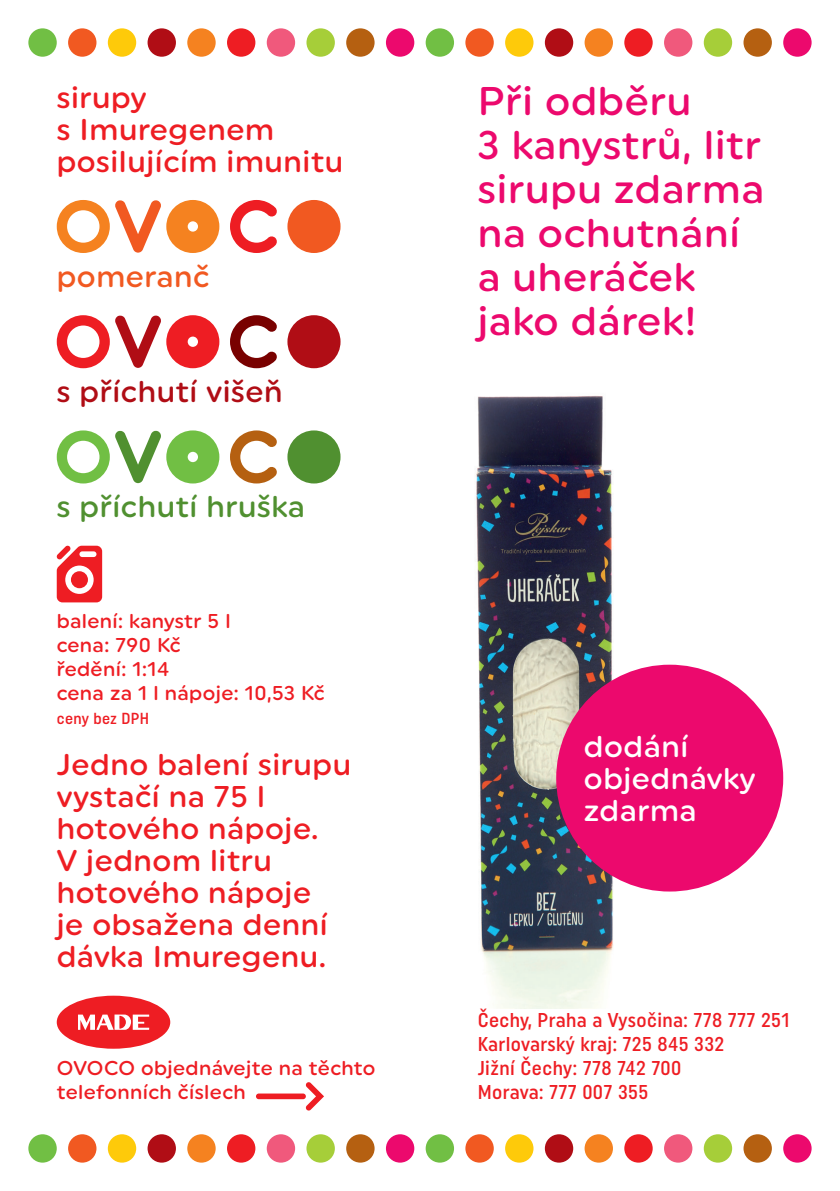
<style>
.page{position:relative;width:840px;height:1191px;background:#fff}
.page>*{position:absolute;margin:0;border:0;box-sizing:border-box;transform-origin:0 0}
.t1{font:500 40px/44px "Uniform Rounded";letter-spacing:.02em;color:#ec096d}
.t2{font:500 30px/32px "Uniform Rounded";letter-spacing:.02em;color:#ee1d23}
.t3{font:500 30px/32px "Uniform Rounded";letter-spacing:.02em;color:#fff}
.t4{font:500 30px "Uniform Rounded";letter-spacing:.02em;color:#509030}
.t5{font:500 30px "Uniform Rounded";letter-spacing:.02em;color:#b00d15}
.t6{font:500 30px "Uniform Rounded";letter-spacing:.02em;color:#f15921}
.t7{font:500 20px/24px "Uniform Rounded";letter-spacing:.02em;color:#ee1d23}
.t8{font:500 condensed 20px/24px "Uniform";letter-spacing:.02em;color:#ee1d23}
.t9{font:500 condensed 16px "Uniform";letter-spacing:.02em;color:#ee1d23}
</style>
<div class="page">
<img style="left:476px;top:395px;width:198px;height:613px">
<svg style="left:230px;top:200px;width:47px;height:53px"></svg>
<div style="left:287px;top:200px;width:53px;height:53px;background:#f15921;border-radius:50%"></div>
<svg style="left:57px;top:200px;width:162px;height:53px"></svg>
<svg style="left:230px;top:315px;width:47px;height:53px"></svg>
<div style="left:287px;top:315px;width:53px;height:53px;background:#b00d15;border-radius:50%"></div>
<svg style="left:57px;top:315px;width:162px;height:53px"></svg>
<svg style="left:230px;top:430px;width:47px;height:53px"></svg>
<div style="left:287px;top:430px;width:53px;height:53px;background:#509030;border-radius:50%"></div>
<svg style="left:57px;top:430px;width:162px;height:53px"></svg>
<div style="left:28px;top:1134px;width:29px;height:28px;background:#71bf44;border-radius:50%"></div>
<div style="left:386px;top:1134px;width:28px;height:28px;background:#ec096d;border-radius:50%"></div>
<div style="left:346px;top:1134px;width:28px;height:28px;background:#b56011;border-radius:50%"></div>
<div style="left:306px;top:1134px;width:28px;height:28px;background:#a6ce39;border-radius:50%"></div>
<div style="left:266px;top:1134px;width:29px;height:28px;background:#f0597c;border-radius:50%"></div>
<div style="left:227px;top:1134px;width:28px;height:28px;background:#ee1d23;border-radius:50%"></div>
<div style="left:187px;top:1134px;width:28px;height:28px;background:#f58220;border-radius:50%"></div>
<div style="left:147px;top:1134px;width:29px;height:28px;background:#b00d15;border-radius:50%"></div>
<div style="left:108px;top:1134px;width:28px;height:28px;background:#feca0a;border-radius:50%"></div>
<div style="left:68px;top:1134px;width:28px;height:28px;background:#f15921;border-radius:50%"></div>
<div style="left:425px;top:1134px;width:29px;height:28px;background:#71bf44;border-radius:50%"></div>
<div style="left:782px;top:1134px;width:29px;height:28px;background:#ec096d;border-radius:50%"></div>
<div style="left:743px;top:1134px;width:28px;height:28px;background:#b56011;border-radius:50%"></div>
<div style="left:703px;top:1134px;width:28px;height:28px;background:#a6ce39;border-radius:50%"></div>
<div style="left:663px;top:1134px;width:29px;height:28px;background:#f0597c;border-radius:50%"></div>
<div style="left:624px;top:1134px;width:28px;height:28px;background:#ee1d23;border-radius:50%"></div>
<div style="left:584px;top:1134px;width:28px;height:28px;background:#f58220;border-radius:50%"></div>
<div style="left:544px;top:1134px;width:29px;height:28px;background:#b00d15;border-radius:50%"></div>
<div style="left:505px;top:1134px;width:28px;height:28px;background:#feca0a;border-radius:50%"></div>
<div style="left:465px;top:1134px;width:28px;height:28px;background:#f15921;border-radius:50%"></div>
<div style="left:28px;top:28px;width:29px;height:29px;background:#71bf44;border-radius:50%"></div>
<div style="left:386px;top:28px;width:28px;height:29px;background:#ec096d;border-radius:50%"></div>
<div style="left:346px;top:28px;width:28px;height:29px;background:#b56011;border-radius:50%"></div>
<div style="left:306px;top:28px;width:28px;height:29px;background:#a6ce39;border-radius:50%"></div>
<div style="left:266px;top:28px;width:29px;height:29px;background:#f0597c;border-radius:50%"></div>
<div style="left:227px;top:28px;width:28px;height:29px;background:#ee1d23;border-radius:50%"></div>
<div style="left:187px;top:28px;width:28px;height:29px;background:#f58220;border-radius:50%"></div>
<div style="left:147px;top:28px;width:29px;height:29px;background:#b00d15;border-radius:50%"></div>
<div style="left:108px;top:28px;width:28px;height:29px;background:#feca0a;border-radius:50%"></div>
<div style="left:68px;top:28px;width:28px;height:29px;background:#f15921;border-radius:50%"></div>
<div style="left:425px;top:28px;width:29px;height:29px;background:#71bf44;border-radius:50%"></div>
<div style="left:782px;top:28px;width:29px;height:29px;background:#ec096d;border-radius:50%"></div>
<div style="left:743px;top:28px;width:28px;height:29px;background:#b56011;border-radius:50%"></div>
<div style="left:703px;top:28px;width:28px;height:29px;background:#a6ce39;border-radius:50%"></div>
<div style="left:663px;top:28px;width:29px;height:29px;background:#f0597c;border-radius:50%"></div>
<div style="left:624px;top:28px;width:28px;height:29px;background:#ee1d23;border-radius:50%"></div>
<div style="left:584px;top:28px;width:28px;height:29px;background:#f58220;border-radius:50%"></div>
<div style="left:544px;top:28px;width:29px;height:29px;background:#b00d15;border-radius:50%"></div>
<div style="left:505px;top:28px;width:28px;height:29px;background:#feca0a;border-radius:50%"></div>
<div style="left:465px;top:28px;width:28px;height:29px;background:#f15921;border-radius:50%"></div>
<div style="left:57px;top:995px;width:113px;height:53px;background:#ee1d23;border-radius:50%"></div>
<svg style="left:78px;top:1014px;width:71px;height:15px"></svg>
<svg style="left:305px;top:1082px;width:19px;height:28px"></svg>
<div style="left:256px;top:1093px;width:50px;height:6px;background:#ee1d23;border-radius:3px"></div>
<svg style="left:56px;top:545px;width:46px;height:57px"></svg>
<div style="left:71px;top:571px;width:17px;height:17px;background:#ee1d23;border-radius:50%"></div>
<div style="left:556px;top:664px;width:226px;height:227px;background:#ec096d;border-radius:50%"></div>
<p class="t2" style="left:57px;top:81px;width:288px">sirupy<br>s Imuregenem posilujícím imunitu</p>
<p class="t6" style="left:57px;top:258px;width:154px">pomeranč</p>
<p class="t5" style="left:57px;top:373px;width:227px">s příchutí višeň</p>
<p class="t4" style="left:57px;top:489px;width:249px">s příchutí hruška</p>
<p class="t7" style="left:57px;top:609px;width:269px">balení: kanystr 5 l<br>cena: 790 Kč<br>ředění: 1:14<br>cena za 1 l nápoje: 10,53 Kč</p>
<p class="t9" style="left:57px;top:709px;width:94px">ceny bez DPH</p>
<p class="t2" style="left:57px;top:748px;width:296px">Jedno balení sirupu vystačí na 75 l hotového nápoje.<br>V jednom litru hotového nápoje<br>je obsažena denní dávka Imuregenu.</p>
<p class="t7" style="left:57px;top:1056px;width:320px">OVOCO objednávejte na těchto telefonních číslech</p>
<h1 class="t1" style="left:477px;top:79px;width:288px">Při odběru<br>3 kanystrů, litr sirupu zdarma na ochutnání a uheráček jako dárek!</h1>
<p class="t3" style="left:583px;top:730px;width:173px">dodání objednávky zdarma</p>
<p class="t8" style="left:477px;top:1007px;width:313px">Čechy, Praha a Vysočina: 778 777 251<br>Karlovarský kraj: 725 845 332<br>Jižní Čechy: 778 742 700<br>Morava: 777 007 355</p>
</div>
